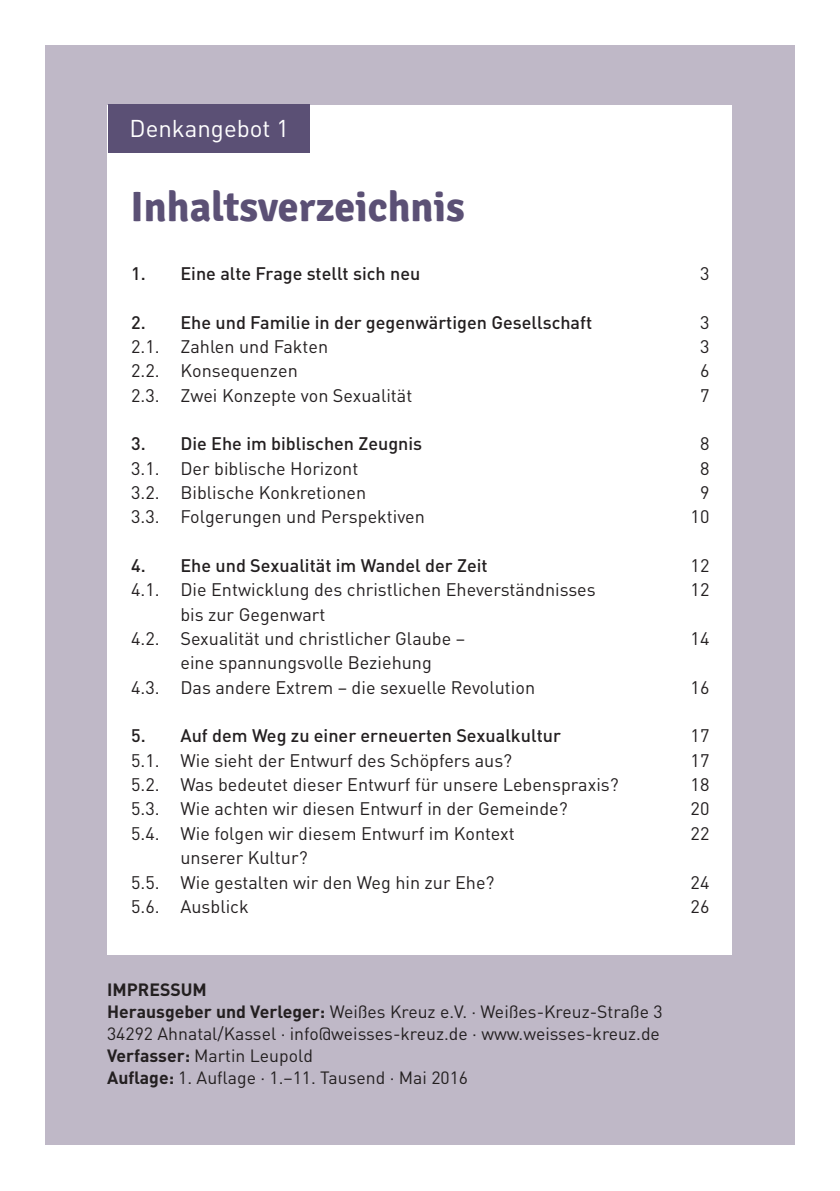
<style>
.page{position:relative;width:840px;height:1191px;background:#fff}
.page>*{position:absolute;margin:0;border:0;box-sizing:border-box;transform-origin:0 0}
.t1{font:700 42px "Signika";color:#5b5075}
.t2{font:24px "DIN";color:#fff}
.t3{font:18px/24.4px "DIN";color:#231f20}
.t4{font:500 18px "DIN";color:#231f20}
.t5{font:17.6px/22px "DIN";color:#231f20}
.s1{font-weight:700}
</style>
<div class="page">
<div style="left:45px;top:45px;width:749px;height:1099px;background:#bfb8c7"></div>
<div style="left:108px;top:105px;width:623px;height:849px;background:#fff"></div>
<div style="left:108px;top:104px;width:201px;height:48px;background:#5b5075"></div>
<h2 class="t2" style="left:129px;top:114px;width:161px">Denkangebot 1</h2>
<h1 class="t1" style="left:130px;top:182px;width:335px">Inhaltsverzeichnis</h1>
<p class="t4" style="left:131px;top:262px;width:290px">1. Eine alte Frage stellt sich neu</p>
<p class="t3" style="left:699px;top:261px;width:11px">3</p>
<p class="t4" style="left:131px;top:310px;width:462px">2. Ehe und Familie in der gegenwärtigen Gesellschaft</p>
<p class="t3" style="left:699px;top:309px;width:11px">3</p>
<p class="t3" style="left:131px;top:334px;width:198px">2.1. Zahlen und Fakten</p>
<p class="t3" style="left:699px;top:334px;width:11px">3</p>
<p class="t3" style="left:131px;top:358px;width:168px">2.2. Konsequenzen</p>
<p class="t3" style="left:699px;top:358px;width:11px">6</p>
<p class="t3" style="left:131px;top:382px;width:283px">2.3. Zwei Konzepte von Sexualität</p>
<p class="t3" style="left:699px;top:382px;width:11px">7</p>
<p class="t4" style="left:131px;top:432px;width:292px">3. Die Ehe im biblischen Zeugnis</p>
<p class="t3" style="left:699px;top:431px;width:11px">8</p>
<p class="t3" style="left:131px;top:455px;width:229px">3.1. Der biblische Horizont</p>
<p class="t3" style="left:699px;top:455px;width:11px">8</p>
<p class="t3" style="left:131px;top:480px;width:236px">3.2. Biblische Konkretionen</p>
<p class="t3" style="left:699px;top:480px;width:11px">9</p>
<p class="t3" style="left:131px;top:504px;width:295px">3.3. Folgerungen und Perspektiven</p>
<p class="t3" style="left:690px;top:504px;width:20px">10</p>
<p class="t4" style="left:131px;top:554px;width:358px">4. Ehe und Sexualität im Wandel der Zeit</p>
<p class="t3" style="left:690px;top:553px;width:20px">12</p>
<p class="t3" style="left:131px;top:577px;width:466px">4.1. Die Entwicklung des christlichen Eheverständnisses</p>
<p class="t3" style="left:690px;top:577px;width:20px">12</p>
<p class="t3" style="left:131px;top:601px;width:335px;text-indent:49px">bis zur Gegenwart<br>4.2. Sexualität und christlicher Glaube –</p>
<p class="t3" style="left:690px;top:626px;width:20px">14</p>
<p class="t3" style="left:131px;top:650px;width:405px;text-indent:49px">eine spannungsvolle Beziehung<br>4.3. Das andere Extrem – die sexuelle Revolution</p>
<p class="t3" style="left:690px;top:674px;width:20px">16</p>
<p class="t4" style="left:131px;top:724px;width:431px">5. Auf dem Weg zu einer erneuerten Sexualkultur</p>
<p class="t3" style="left:690px;top:723px;width:20px">17</p>
<p class="t3" style="left:131px;top:747px;width:382px">5.1. Wie sieht der Entwurf des Schöpfers aus?</p>
<p class="t3" style="left:690px;top:747px;width:20px">17</p>
<p class="t3" style="left:131px;top:772px;width:489px">5.2. Was bedeutet dieser Entwurf für unsere Lebenspraxis?</p>
<p class="t3" style="left:690px;top:772px;width:20px">18</p>
<p class="t3" style="left:131px;top:796px;width:438px">5.3. Wie achten wir diesen Entwurf in der Gemeinde?</p>
<p class="t3" style="left:690px;top:796px;width:20px">20</p>
<p class="t3" style="left:131px;top:820px;width:385px">5.4. Wie folgen wir diesem Entwurf im Kontext</p>
<p class="t3" style="left:690px;top:820px;width:20px">22</p>
<p class="t3" style="left:131px;top:845px;width:365px;text-indent:49px">unserer Kultur?<br>5.5. Wie gestalten wir den Weg hin zur Ehe?</p>
<p class="t3" style="left:690px;top:869px;width:20px">24</p>
<p class="t3" style="left:131px;top:893px;width:119px">5.6. Ausblick</p>
<p class="t3" style="left:690px;top:893px;width:20px">26</p>
<p class="t5" style="left:107px;top:978px;width:556px"><span class="s1">IMPRESSUM<br>Herausgeber und Verleger:</span> Weißes Kreuz e.V. · Weißes-Kreuz-Straße 3<br>34292 Ahnatal/Kassel · info@weisses-kreuz.de · www.weisses-kreuz.de <span class="s1">Verfasser:</span> Martin Leupold<br><span class="s1">Auflage:</span> 1. Auflage · 1.–11. Tausend · Mai 2016</p>
</div>
